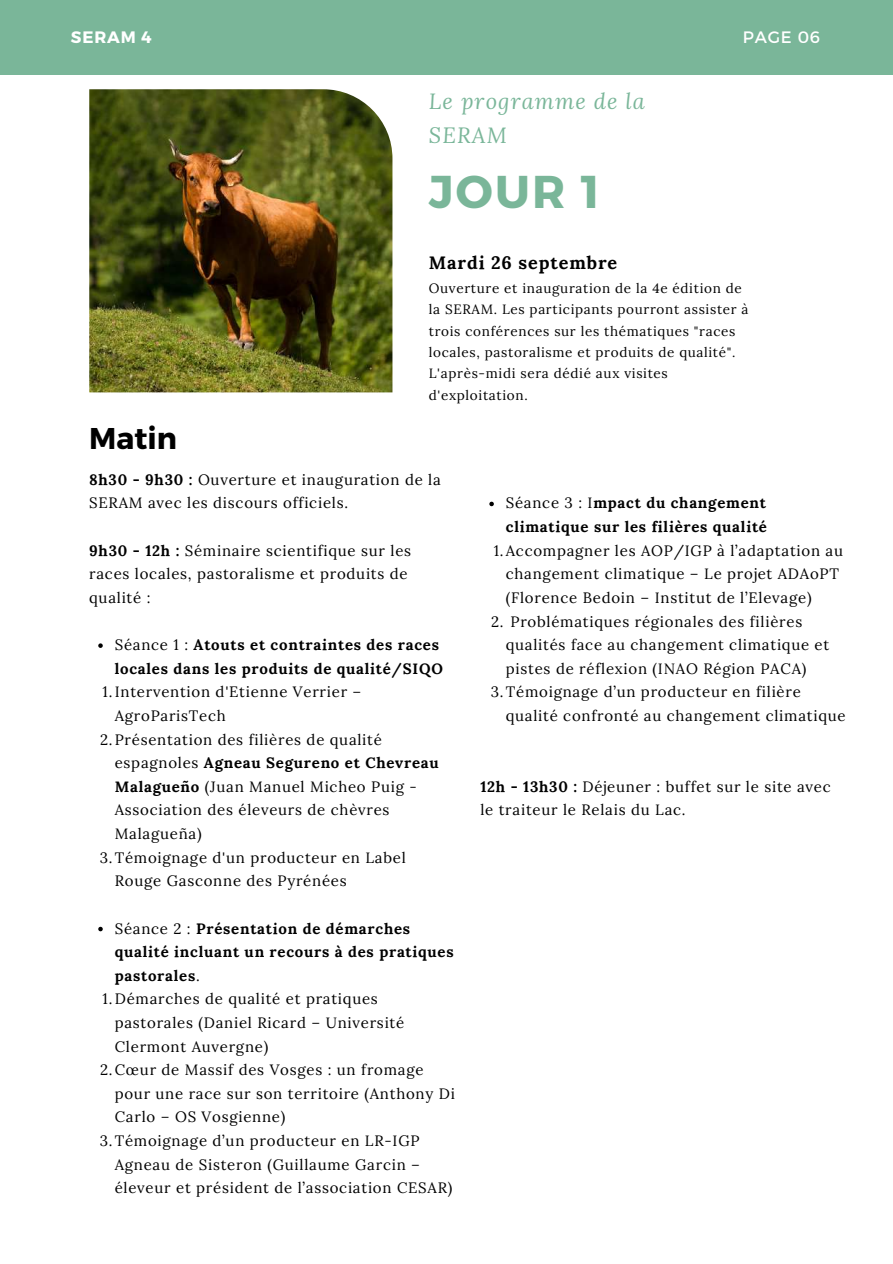
<style>
.page{position:relative;width:893px;height:1264px;background:#fff}
.page>*{position:absolute;margin:0;border:0;box-sizing:border-box;transform-origin:0 0}
.t1{font:700 45.9px "Montserrat";color:#7ab699}
.t2{font:700 30px "Montserrat";color:#000}
.t3{font:italic 21.9px/33.8px "Lora";letter-spacing:.05em;color:#7ab699}
.t4{font:700 18px "Lora";letter-spacing:.05em;color:#000}
.t5{font:700 16.5px "Montserrat";letter-spacing:.05em;color:#fff}
.t6{font:16.5px "Montserrat";letter-spacing:.05em;color:#fff}
.t7{font:15px/23.5px "Lora";letter-spacing:.05em;color:#000}
.t8{font:700 15px/23.5px "Lora";letter-spacing:.05em;color:#000}
.t9{font:13.5px/21.3px "Lora";letter-spacing:.05em;color:#000}
.s1{font-weight:700}
.s2{font-weight:400}
</style>
<div class="page">
<img style="left:89px;top:89px;width:303px;height:303px">
<div style="left:0;top:0;width:892px;height:74px;background:#7ab699"></div>
<svg style="left:98px;top:643px;width:5px;height:5px"></svg>
<svg style="left:98px;top:926px;width:5px;height:5px"></svg>
<svg style="left:489px;top:501px;width:5px;height:5px"></svg>
<p class="t5" style="left:71px;top:27px;width:82px">SERAM 4</p>
<p class="t6" style="left:742px;top:27px;width:79px">PAGE 06</p>
<h3 class="t3" style="left:429px;top:84px;width:217px">Le programme de la<br>SERAM</h3>
<h1 class="t1" style="left:429px;top:161px;width:172px">JOUR 1</h1>
<h2 class="t2" style="left:89px;top:419px;width:89px">Matin</h2>
<p class="t4" style="left:429px;top:251px;width:190px">Mardi 26 septembre</p>
<p class="t9" style="left:429px;top:277px;width:321px">Ouverture et inauguration de la 4e édition de la SERAM. Les participants pourront assister à trois conférences sur les thématiques "races locales, pastoralisme et produits de qualité".<br>L'après-midi sera dédié aux visites d'exploitation.</p>
<p class="t7" style="left:89px;top:467px;width:353px"><span class="s1">8h30 - 9h30 :</span> Ouverture et inauguration de la<br>SERAM avec les discours officiels.</p>
<p class="t7" style="left:89px;top:538px;width:323px"><span class="s1">9h30 - 12h :</span> Séminaire scientifique sur les races locales, pastoralisme et produits de qualité :</p>
<p class="t8" style="left:115px;top:633px;width:330px"><span class="s2">Séance 1 :</span> Atouts et contraintes des races locales dans les produits de qualité/SIQO</p>
<p class="t7" style="left:103px;top:680px;width:260px">1.Intervention d'Etienne Verrier –</p>
<p class="t7" style="left:115px;top:703px;width:113px">AgroParisTech</p>
<p class="t7" style="left:100px;top:727px;width:283px">2.Présentation des filières de qualité</p>
<p class="t8" style="left:115px;top:751px;width:325px"><span class="s2">espagnoles</span> Agneau Segureno et Chevreau</p>
<p class="t7" style="left:115px;top:774px;width:303px"><span class="s1">Malagueño</span> (Juan Manuel Micheo Puig -</p>
<p class="t7" style="left:115px;top:798px;width:276px">Association des éleveurs de chèvres</p>
<p class="t7" style="left:115px;top:821px;width:88px">Malagueña)</p>
<p class="t7" style="left:100px;top:845px;width:307px">3.Témoignage d'un producteur en Label</p>
<p class="t7" style="left:115px;top:869px;width:233px">Rouge Gasconne des Pyrénées</p>
<p class="t8" style="left:115px;top:916px;width:297px"><span class="s2">Séance 2 :</span> Présentation de démarches</p>
<p class="t8" style="left:115px;top:939px;width:340px">qualité incluant un recours à des pratiques</p>
<p class="t8" style="left:115px;top:963px;width:87px">pastorales<span class="s2">.</span></p>
<p class="t7" style="left:103px;top:987px;width:277px">1.Démarches de qualité et pratiques</p>
<p class="t7" style="left:115px;top:1010px;width:291px">pastorales (Daniel Ricard – Université</p>
<p class="t7" style="left:115px;top:1034px;width:155px">Clermont Auvergne)</p>
<p class="t7" style="left:100px;top:1057px;width:325px">2.Cœur de Massif des Vosges : un fromage</p>
<p class="t7" style="left:115px;top:1081px;width:342px">pour une race sur son territoire (Anthony Di</p>
<p class="t7" style="left:115px;top:1105px;width:172px">Carlo – OS Vosgienne)</p>
<p class="t7" style="left:100px;top:1128px;width:321px">3.Témoignage d’un producteur en LR-IGP</p>
<p class="t7" style="left:115px;top:1152px;width:307px">Agneau de Sisteron (Guillaume Garcin –</p>
<p class="t7" style="left:115px;top:1175px;width:339px">éleveur et président de l’association CESAR)</p>
<p class="t8" style="left:506px;top:491px;width:263px"><span class="s2">Séance 3 : I</span>mpact du changement climatique sur les filières qualité</p>
<p class="t7" style="left:493px;top:538px;width:351px">1.Accompagner les AOP/IGP à l’adaptation au</p>
<p class="t7" style="left:506px;top:562px;width:334px">changement climatique – Le projet ADAoPT</p>
<p class="t7" style="left:506px;top:585px;width:307px">(Florence Bedoin – Institut de l’Elevage)</p>
<p class="t7" style="left:510px;top:609px;width:293px">Problématiques régionales des filières</p>
<p class="t7" style="left:506px;top:633px;width:325px">qualités face au changement climatique et</p>
<p class="t7" style="left:506px;top:656px;width:302px">pistes de réflexion (INAO Région PACA)</p>
<p class="t7" style="left:491px;top:680px;width:311px">3.Témoignage d’un producteur en filière</p>
<p class="t7" style="left:506px;top:703px;width:341px">qualité confronté au changement climatique</p>
<p class="t7" style="left:491px;top:609px;width:14px">2.</p>
<p class="t7" style="left:480px;top:774px;width:352px"><span class="s1">12h - 13h30 :</span> Déjeuner : buffet sur le site avec le traiteur le Relais du Lac.</p>
</div>
